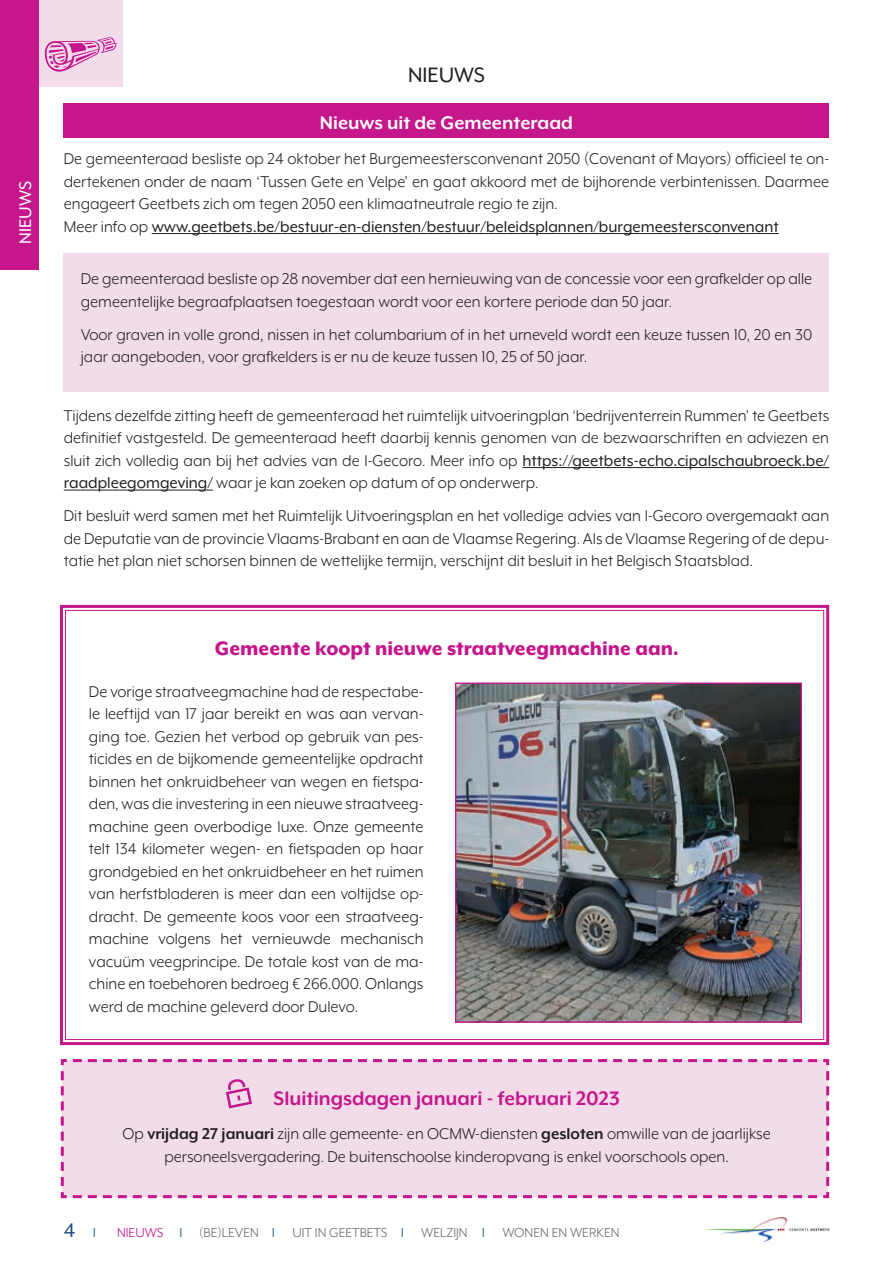
<style>
.page{position:relative;width:893px;height:1263px;background:#fff}
.page>*{position:absolute;margin:0;border:0;box-sizing:border-box;transform-origin:0 0}
.t1{font:24px "Mr Eaves XL Mod OT";color:#231f20}
.t2{font:800 22.5px "Mr Eaves XL Mod OT";color:#c5168c}
.t3{font:700 22.5px "Mr Eaves XL Mod OT";color:#c5168c}
.t4{font:22.5px "Mr Eaves XL Mod OT";color:#214d88}
.t5{font:700 21px "Mr Eaves XL Mod OT";color:#fff}
.t6{font:19.5px "Mr Eaves XL Mod OT";color:#fff}
.t7{font:18px/22.5px "Mr Eaves XL Mod OT";color:#231f20}
.t8{font:15px "Mr Eaves XL Mod OT";color:#6c6d70}
.t9{font:15px "Mr Eaves XL Mod OT";color:#c5168c}
.s1{font-style:inherit}
.s2{font-weight:700}
.s3{color:#214d88}
</style>
<div class="page">
<svg style="left:60px;top:604px;width:770px;height:442px"></svg>
<img style="left:704px;top:1217px;width:126px;height:25px">
<div style="left:32px;top:0;width:91px;height:86px;background:#f2dcea"></div>
<div style="left:0;top:0;width:38px;height:269px;background:#c5168c"></div>
<svg style="left:45px;top:37px;width:72px;height:35px"></svg>
<div style="left:64px;top:104px;width:765px;height:34px;background:#c5168c"></div>
<div style="left:64px;top:253px;width:765px;height:138px;background:#f2dcea"></div>
<div style="left:60px;top:1059px;width:770px;height:140px;background:#f2dcea"></div>
<svg style="left:226px;top:1079px;width:26px;height:29px"></svg>
<hr style="left:152px;top:233px;width:627px;height:1px;background:#231f20">
<hr style="left:522px;top:467px;width:307px;height:1px;background:#231f20">
<hr style="left:64px;top:490px;width:149px;height:1px;background:#231f20">
<img style="left:457px;top:684px;width:343px;height:337px">
<div style="left:455px;top:682px;width:347px;height:341px;border:1px solid #c5168c"></div>
<p class="t6" style="left:15px;top:244px;width:64px;rotate:-90deg">NIEUWS</p>
<h1 class="t1" style="left:408px;top:62px;width:78px">NIEUWS</h1>
<p class="t5" style="left:320px;top:111px;width:254px">Nieuws uit de Gemeenteraad</p>
<p class="t7" style="left:64px;top:147px;width:767px">De gemeenteraad besliste op 24 oktober het Burgemeestersconvenant 2050 (Covenant of Mayors) officieel te on&shy;dertekenen onder de naam ‘Tussen Gete en Velpe’ en gaat akkoord met de bijhorende verbintenissen. Daarmee engageert Geetbets zich om tegen 2050 een klimaatneutrale regio te zijn.<br>Meer info op <span class="s1">www.geetbets.be/bestuur-en-diensten/bestuur/beleidsplannen/burgemeestersconvenant</span></p>
<p class="t7" style="left:81px;top:267px;width:733px">De gemeenteraad besliste op 28 november dat een hernieuwing van de concessie voor een grafkelder op alle gemeentelijke begraafplaatsen toegestaan wordt voor een kortere periode dan 50 jaar.</p>
<p class="t7" style="left:81px;top:323px;width:733px">Voor graven in volle grond, nissen in het columbarium of in het urneveld wordt een keuze tussen 10, 20 en 30 jaar aangeboden, voor grafkelders is er nu de keuze tussen 10, 25 of 50 jaar.</p>
<p class="t7" style="left:64px;top:404px;width:767px;text-align:justify">Tijdens dezelfde zitting heeft de gemeenteraad het ruimtelijk uitvoeringplan ‘bedrijventerrein Rummen’ te Geetbets definitief vastgesteld. De gemeenteraad heeft daarbij kennis genomen van de bezwaarschriften en adviezen en sluit zich volledig aan bij het advies van de I-Gecoro. Meer info op <span class="s1">https://geetbets-echo.cipalschaubroeck.be/ raadpleegomgeving/</span> waar je kan zoeken op datum of op onderwerp.</p>
<p class="t7" style="left:64px;top:504px;width:767px;text-align:justify">Dit besluit werd samen met het Ruimtelijk Uitvoeringsplan en het volledige advies van I-Gecoro overgemaakt aan de Deputatie van de provincie Vlaams-Brabant en aan de Vlaamse Regering. Als de Vlaamse Regering of de depu&shy;tatie het plan niet schorsen binnen de wettelijke termijn, verschijnt dit besluit in het Belgisch Staatsblad.</p>
<p class="t2" style="left:215px;top:635px;width:465px">Gemeente koopt nieuwe straatveegmachine aan.</p>
<p class="t7" style="left:89px;top:680px;width:336px;text-align:justify">De vorige straatveegmachine had de respectabe&shy;le leeftijd van 17 jaar bereikt en was aan vervan&shy;ging toe. Gezien het verbod op gebruik van pes&shy;ticides en de bijkomende gemeentelijke opdracht binnen het onkruidbeheer van wegen en fietspa&shy;den, was die investering in een nieuwe straatveeg&shy;machine geen overbodige luxe. Onze gemeente telt 134 kilometer wegen- en fietspaden op haar grondgebied en het onkruidbeheer en het ruimen van herfstbladeren is meer dan een voltijdse op&shy;dracht. De gemeente koos voor een straatveeg&shy;machine volgens het vernieuwde mechanisch vacuüm veegprincipe. De totale kost van de ma&shy;chine en toebehoren bedroeg € 266.000. Onlangs werd de machine geleverd door Dulevo.</p>
<p class="t3" style="left:274px;top:1085px;width:348px">Sluitingsdagen januari - februari 2023</p>
<p class="t7" style="left:123px;top:1122px;width:650px;text-align:center">Op <span class="s2">vrijdag 27 januari</span> zijn alle gemeente- en OCMW-diensten <span class="s2">gesloten</span> omwille van de jaarlijkse personeelsvergadering. De buitenschoolse kinderopvang is enkel voorschools open.</p>
<p class="t4" style="left:64px;top:1217px;width:13px">4</p>
<p class="t9" style="left:117px;top:1224px;width:48px">NIEUWS</p>
<p class="t8" style="left:180px;top:1224px;width:441px"><span class="s3">❘</span> (BE)LEVEN <span class="s3">❘</span> UIT IN GEETBETS <span class="s3">❘</span> WELZIJN <span class="s3">❘</span> WONEN EN WERKEN</p>
</div>
